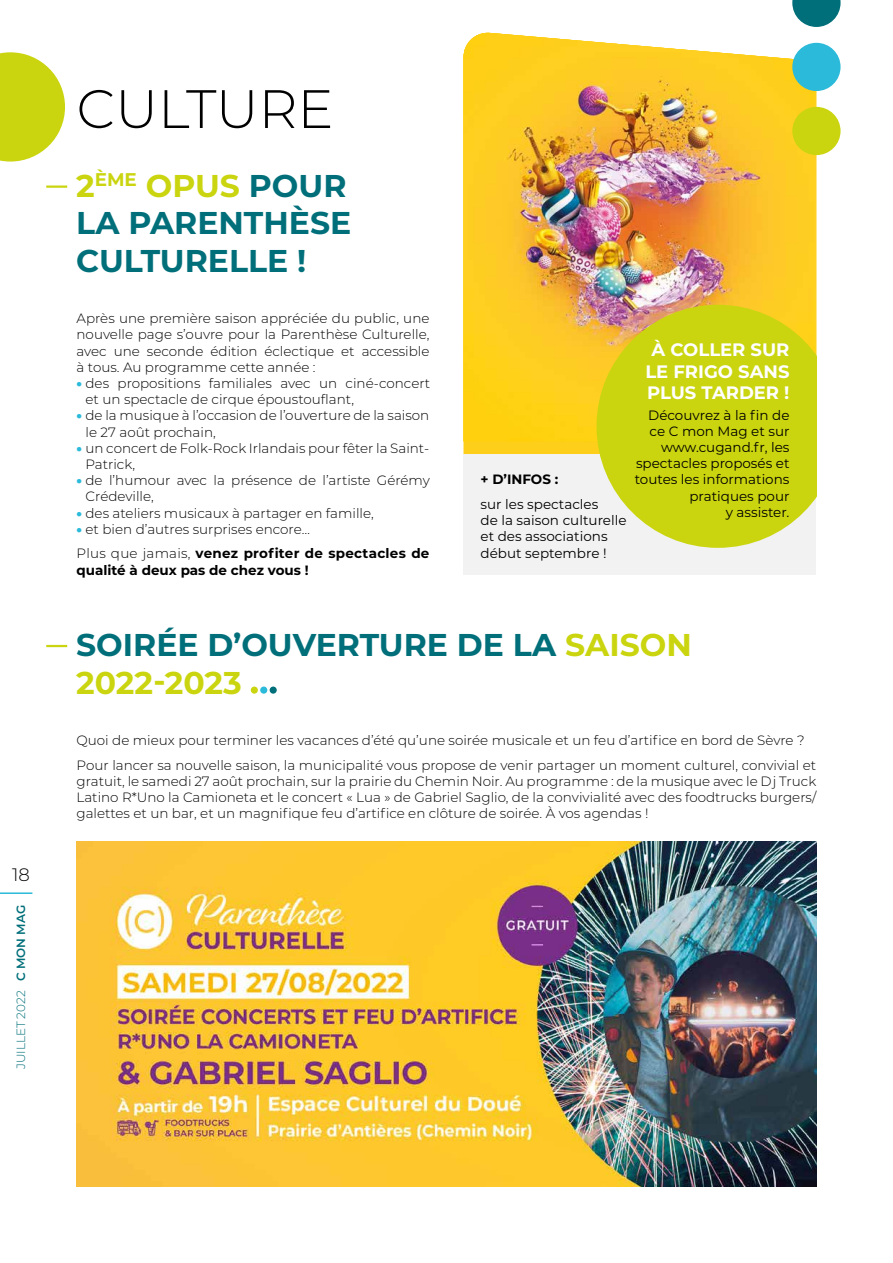
<style>
.page{position:relative;width:893px;height:1263px;background:#fff}
.page>*{position:absolute;margin:0;border:0;box-sizing:border-box;transform-origin:0 0}
.t1{font:300 54px "Montserrat";color:#000}
.t2{font:700 31.5px/37.5px "Montserrat";color:#006f7a}
.t3{font:700 18px/21.6px "Montserrat";color:#fff;text-align:center}
.t4{font:300 18px "Montserrat";color:#000}
.t5{font:300 13.5px/16.2px "Montserrat";color:#000}
.t6{font:13.5px/16.2px "Montserrat";color:#000}
.t7{font:700 13.5px "Montserrat";color:#000}
.t8{font:300 12px "Montserrat";color:#006f7a}
.s1{font-weight:600}
.s2{color:#cad510}
.s3{font-weight:900;color:#2bbada}
.s4{font-weight:700}
</style>
<div class="page">
<img style="left:463px;top:33px;width:353px;height:408px">
<img style="left:77px;top:841px;width:739px;height:345px">
<svg style="left:0;top:52px;width:65px;height:110px"></svg>
<hr style="left:46px;top:185px;width:21px;height:3px;background:#cad510">
<hr style="left:46px;top:645px;width:21px;height:2px;background:#cad510">
<div style="left:270px;top:686px;width:7px;height:8px;background:#006f7a;border-radius:50%"></div>
<div style="left:260px;top:686px;width:7px;height:8px;background:#2bbada;border-radius:50%"></div>
<div style="left:251px;top:686px;width:7px;height:8px;background:#cad510;border-radius:50%"></div>
<svg style="left:792px;top:0;width:48px;height:27px"></svg>
<div style="left:792px;top:43px;width:48px;height:48px;background:#2bbada;border-radius:50%"></div>
<div style="left:792px;top:107px;width:48px;height:48px;background:#cad510;border-radius:50%"></div>
<div style="left:463px;top:454px;width:353px;height:121px;background:#f2f2f2"></div>
<svg style="left:596px;top:305px;width:220px;height:243px;background:#d0d428"></svg>
<hr style="left:0;top:892px;width:32px;height:2px;background:#2bbada">
<h3 class="t4" style="left:12px;top:862px;width:19px">18</h3>
<p class="t8" style="left:13px;top:1069px;width:166px;rotate:-90deg">JUILLET 2022 <span class="s1">C MON MAG</span></p>
<h1 class="t1" style="left:77px;top:72px;width:258px">CULTURE</h1>
<h2 class="t2" style="left:76px;top:165px;width:277px"><span class="s2">2</span><sup>ÈME</sup> <span class="s2">OPUS</span> POUR<br>LA PARENTHÈSE<br>CULTURELLE !</h2>
<p class="t5" style="left:77px;top:310px;width:354px;text-align:justify">Après une première saison appréciée du public, une nouvelle page s’ouvre pour la Parenthèse Culturelle, avec une seconde édition éclectique et accessible à tous. Au programme cette année :</p>
<p class="t5" style="left:86px;top:375px;width:346px;text-indent:-9px"><span class="s3">•</span> des propositions familiales avec un ciné-concert et un spectacle de cirque époustouflant,</p>
<p class="t5" style="left:86px;top:407px;width:345px;text-indent:-9px"><span class="s3">•</span> de la musique à l’occasion de l’ouverture de la saison le 27 août prochain,</p>
<p class="t5" style="left:86px;top:439px;width:345px;text-indent:-9px"><span class="s3">•</span> un concert de Folk-Rock Irlandais pour fêter la Saint-<br>Patrick,</p>
<p class="t5" style="left:86px;top:472px;width:346px;text-indent:-9px"><span class="s3">•</span> de l’humour avec la présence de l’artiste Gérémy<br>Crédeville,</p>
<p class="t5" style="left:77px;top:504px;width:299px"><span class="s3">•</span> des ateliers musicaux à partager en famille,</p>
<p class="t5" style="left:77px;top:516px;width:354px;line-height:24.8px"><span class="s3">•</span> et bien d’autres surprises encore…<br>Plus que jamais, <span class="s4">venez profiter de spectacles de</span></p>
<p class="t7" style="left:77px;top:560px;width:234px">qualité à deux pas de chez vous !</p>
<p class="t7" style="left:481px;top:470px;width:79px">+ D’INFOS :</p>
<p class="t6" style="left:481px;top:496px;width:147px">sur les spectacles<br>de la saison culturelle et des associations début septembre !</p>
<h3 class="t3" style="left:645px;top:338px;width:146px">À COLLER SUR<br>LE FRIGO SANS<br>PLUS TARDER !</h3>
<p class="t6" style="left:635px;top:406px;width:156px;text-align:right">Découvrez à la fin de ce C mon Mag et sur www.cugand.fr, les spectacles proposés et toutes les informations pratiques pour<br>y assister.</p>
<h2 class="t2" style="left:76px;top:625px;width:617px">SOIRÉE D’OUVERTURE DE LA <span class="s2">SAISON<br>2022-2023</span></h2>
<p class="t5" style="left:77px;top:727px;width:741px;line-height:24.8px">Quoi de mieux pour terminer les vacances d’été qu’une soirée musicale et un feu d’artifice en bord de Sèvre ?<br>Pour lancer sa nouvelle saison, la municipalité vous propose de venir partager un moment culturel, convivial et</p>
<p class="t5" style="left:77px;top:772px;width:741px;text-align:justify">gratuit, le samedi 27 août prochain, sur la prairie du Chemin Noir. Au programme : de la musique avec le Dj Truck Latino R*Uno la Camioneta et le concert « Lua » de Gabriel Saglio, de la convivialité avec des foodtrucks burgers/ galettes et un bar, et un magnifique feu d’artifice en clôture de soirée. À vos agendas !</p>
</div>
